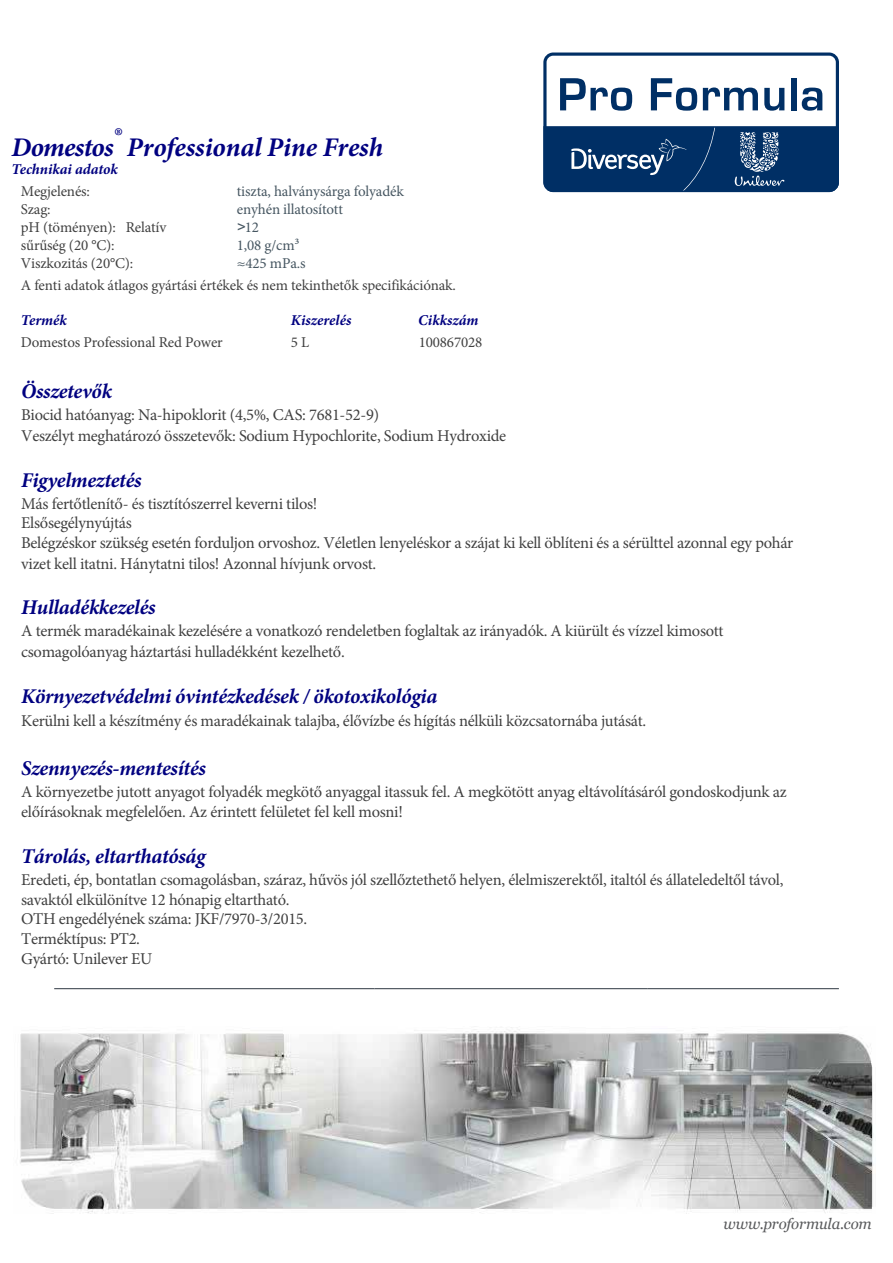
<style>
.page{position:relative;width:893px;height:1263px;background:#fff}
.page>*{position:absolute;margin:0;border:0;box-sizing:border-box;transform-origin:0 0}
.t1{font:italic 700 27px "Minion Pro";color:#000080}
.t2{font:italic 700 21px "Minion Pro";letter-spacing:-.015em;color:#000080}
.t3{font:16.5px/19.8px "Minion Pro";letter-spacing:-.02em;color:#404040}
.t4{font:15px/18px "Minion Pro";letter-spacing:-.01em;color:#404040}
.t5{font:15px/18px "Minion Pro";letter-spacing:-.01em;color:#465661}
.t6{font:italic 700 15px "Minion Pro";color:#000080}
.t7{font:italic 15px "Georgia";letter-spacing:-.01em;color:#58595b}
.s1{font-family:"Arial"}
</style>
<div class="page">
<img style="left:20px;top:1027px;width:854px;height:186px">
<svg style="left:543px;top:53px;width:296px;height:139px"></svg>
<hr style="left:54px;top:988px;width:320px;height:1px;background:#2e3842">
<hr style="left:374px;top:988px;width:274px;height:1px;background:#2e3842">
<hr style="left:648px;top:988px;width:191px;height:1px;background:#2e3842">
<h1 class="t1" style="left:12px;top:128px;width:373px">Domestos® Professional Pine Fresh</h1>
<p class="t6" style="left:12px;top:158px;width:108px">Technikai adatok</p>
<p class="t5" style="left:237px;top:182px;width:168px">tiszta, halványsárga folyadék enyhén illatosított</p>
<p class="t4" style="left:21px;top:182px;width:147px">Megjelenés:<br>Szag:<br>pH (töményen): Relatív sűrűség (20 °C):<br>Viszkozitás (20°C):</p>
<p class="t5" style="left:237px;top:218px;width:70px"><span class="s1">&gt;</span>12<br>1,08 g/cm³ ≈425 mPa.s</p>
<p class="t4" style="left:21px;top:276px;width:437px">A fenti adatok átlagos gyártási értékek és nem tekinthetők specifikációnak.</p>
<p class="t6" style="left:21px;top:310px;width:48px">Termék</p>
<p class="t6" style="left:291px;top:310px;width:62px">Kiszerelés</p>
<p class="t6" style="left:418px;top:310px;width:62px">Cikkszám</p>
<p class="t4" style="left:21px;top:334px;width:203px">Domestos Professional Red Power</p>
<p class="t2" style="left:21px;top:377px;width:92px">Összetevők</p>
<p class="t4" style="left:291px;top:334px;width:20px">5 L</p>
<p class="t4" style="left:419px;top:333px;width:65px">100867028</p>
<p class="t3" style="left:21px;top:405px;width:487px;line-height:20.9px">Biocid hatóanyag: Na-hipoklorit (4,5%, CAS: 7681-52-9)<br>Veszélyt meghatározó összetevők: Sodium Hypochlorite, Sodium Hydroxide</p>
<p class="t2" style="left:21px;top:465px;width:122px">Figyelmeztetés</p>
<p class="t3" style="left:21px;top:493px;width:774px">Más fertőtlenítő- és tisztítószerrel keverni tilos!<br>Elsősegélynyújtás<br>Belégzéskor szükség esetén forduljon orvoshoz. Véletlen lenyeléskor a szájat ki kell öblíteni és a sérülttel azonnal egy pohár vizet kell itatni. Hánytatni tilos! Azonnal hívjunk orvost.</p>
<p class="t2" style="left:21px;top:593px;width:136px">Hulladékkezelés</p>
<p class="t3" style="left:21px;top:621px;width:704px;line-height:20.9px">A termék maradékainak kezelésére a vonatkozó rendeletben foglaltak az irányadók. A kiürült és vízzel kimosott csomagolóanyag háztartási hulladékként kezelhető.</p>
<p class="t2" style="left:21px;top:681px;width:418px">Környezetvédelmi óvintézkedések / ökotoxikológia</p>
<p class="t3" style="left:21px;top:710px;width:627px">Kerülni kell a készítmény és maradékainak talajba, élővízbe és hígítás nélküli közcsatornába jutását.</p>
<p class="t2" style="left:21px;top:753px;width:186px">Szennyezés-mentesítés</p>
<p class="t3" style="left:21px;top:781px;width:767px;line-height:20.9px">A környezetbe jutott anyagot folyadék megkötő anyaggal itassuk fel. A megkötött anyag eltávolításáról gondoskodjunk az előírásoknak megfelelően. Az érintett felületet fel kell mosni!</p>
<p class="t2" style="left:21px;top:841px;width:186px">Tárolás, eltarthatóság</p>
<p class="t3" style="left:21px;top:870px;width:764px">Eredeti, ép, bontatlan csomagolásban, száraz, hűvös jól szellőztethető helyen, élelmiszerektől, italtól és állateledeltől távol, savaktól elkülönítve 12 hónapig eltartható.<br>OTH engedélyének száma: JKF/7970-3/2015.<br>Terméktípus: PT2.<br>Gyártó: Unilever EU</p>
<p class="t7" style="left:723px;top:1213px;width:150px">www.proformula.com</p>
</div>
